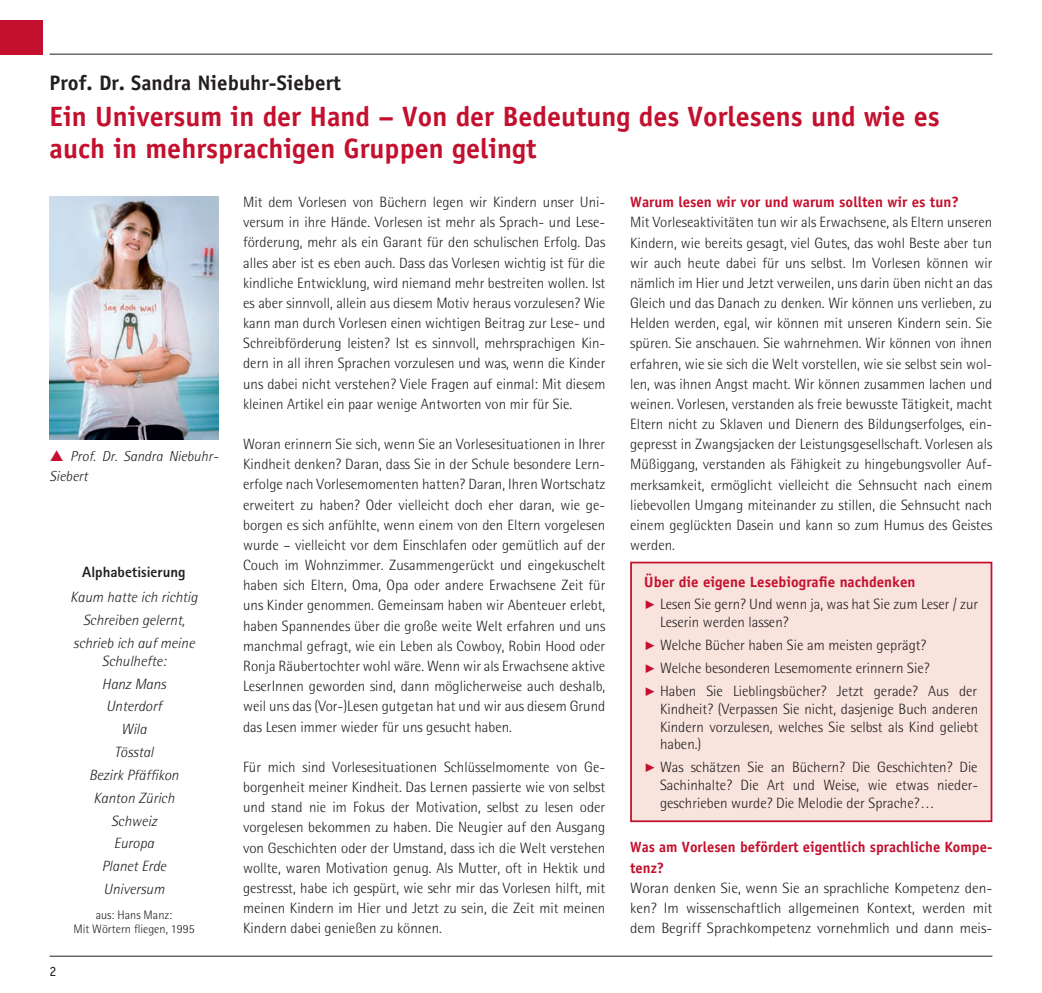
<style>
.page{position:relative;width:1042px;height:993px;background:#fff}
.page>*{position:absolute;margin:0;border:0;box-sizing:border-box;transform-origin:0 0}
.t1{font:700 28px/31.5px "Officina Sans Std";color:#c3102e}
.t2{font:700 21px "Officina Sans Std";color:#231f20}
.t3{font:300 14.88px/20.1px "Rotis Semi Sans";color:#231f20;text-align:justify}
.t4{font:italic 300 14.88px/22.8px "Rotis Semi Sans";color:#231f20;text-align:center}
.t5{font:700 14.88px/20.1px "Officina Sans Std";color:#c3102e}
.t6{font:800 14.88px "Agfa Rotis Sans Serif";color:#231f20}
.t7{font:italic 300 14.35px/20.1px "Rotis Semi Sans";color:#231f20}
.t8{font:14px "Officina Sans Std";color:#231f20}
.t9{font:300 12.25px/14.7px "Rotis Semi Sans";color:#231f20;text-align:center}
.s1{font-family:"Times New Roman";font-weight:400;font-size:12.25px;color:#c3102e}
</style>
<div class="page">
<div style="left:0;top:20px;width:42px;height:35px;background:#c3102e"></div>
<hr style="left:50px;top:54px;width:942px;height:1px;background:#231f20">
<hr style="left:50px;top:955px;width:942px;height:1px;background:#231f20">
<div style="left:631px;top:562px;width:360px;height:259px;background:#f8e3dd"></div>
<div style="left:630px;top:561px;width:362px;height:260px;border:2px solid #c3102e"></div>
<img style="left:50px;top:196px;width:168px;height:244px">
<h2 class="t2" style="left:50px;top:69px;width:293px">Prof. Dr. Sandra Niebuhr-Siebert</h2>
<h1 class="t1" style="left:50px;top:100px;width:891px">Ein Universum in der Hand – Von der Bedeutung des Vorlesens und wie es auch in mehrsprachigen Gruppen gelingt</h1>
<p class="t3" style="left:243px;top:192px;width:364px">Mit dem Vorlesen von Büchern legen wir Kindern unser Uni&shy;versum in ihre Hände. Vorlesen ist mehr als Sprach- und Lese&shy;förderung, mehr als ein Garant für den schulischen Erfolg. Das alles aber ist es eben auch. Dass das Vorlesen wichtig ist für die kindliche Entwicklung, wird niemand mehr bestreiten wollen. Ist es aber sinnvoll, allein aus diesem Motiv heraus vorzulesen? Wie kann man durch Vorlesen einen wichtigen Beitrag zur Lese- und Schreibförderung leisten? Ist es sinnvoll, mehrsprachigen Kin&shy;dern in all ihren Sprachen vorzulesen und was, wenn die Kinder uns dabei nicht verstehen? Viele Fragen auf einmal: Mit diesem kleinen Artikel ein paar wenige Antworten von mir für Sie.</p>
<p class="t3" style="left:243px;top:434px;width:364px">Woran erinnern Sie sich, wenn Sie an Vorlesesituationen in Ihrer Kindheit denken? Daran, dass Sie in der Schule besondere Lern&shy;erfolge nach Vorlesemomenten hatten? Daran, Ihren Wortschatz erweitert zu haben? Oder vielleicht doch eher daran, wie ge&shy;borgen es sich anfühlte, wenn einem von den Eltern vorgelesen wurde – vielleicht vor dem Einschlafen oder gemütlich auf der Couch im Wohnzimmer. Zusammengerückt und eingekuschelt haben sich Eltern, Oma, Opa oder andere Erwachsene Zeit für uns Kinder genommen. Gemeinsam haben wir Abenteuer erlebt, haben Spannendes über die große weite Welt erfahren und uns manchmal gefragt, wie ein Leben als Cowboy, Robin Hood oder Ronja Räubertochter wohl wäre. Wenn wir als Erwachsene aktive LeserInnen geworden sind, dann möglicherweise auch deshalb, weil uns das (Vor-)Lesen gutgetan hat und wir aus diesem Grund das Lesen immer wieder für uns gesucht haben.</p>
<p class="t3" style="left:243px;top:756px;width:364px">Für mich sind Vorlesesituationen Schlüsselmomente von Ge&shy;borgenheit meiner Kindheit. Das Lernen passierte wie von selbst und stand nie im Fokus der Motivation, selbst zu lesen oder vorgelesen bekommen zu haben. Die Neugier auf den Ausgang von Geschichten oder der Umstand, dass ich die Welt verstehen wollte, waren Motivation genug. Als Mutter, oft in Hektik und gestresst, habe ich gespürt, wie sehr mir das Vorlesen hilft, mit meinen Kindern im Hier und Jetzt zu sein, die Zeit mit meinen Kindern dabei genießen zu können.</p>
<p class="t5" style="left:630px;top:192px;width:330px">Warum lesen wir vor und warum sollten wir es tun?</p>
<p class="t3" style="left:630px;top:212px;width:364px">Mit Vorleseaktivitäten tun wir als Erwachsene, als Eltern unseren Kindern, wie bereits gesagt, viel Gutes, das wohl Beste aber tun wir auch heute dabei für uns selbst. Im Vorlesen können wir nämlich im Hier und Jetzt verweilen, uns darin üben nicht an das Gleich und das Danach zu denken. Wir können uns verlieben, zu Helden werden, egal, wir können mit unseren Kindern sein. Sie spüren. Sie anschauen. Sie wahrnehmen. Wir können von ihnen erfahren, wie sie sich die Welt vorstellen, wie sie selbst sein wol&shy;len, was ihnen Angst macht. Wir können zusammen lachen und weinen. Vorlesen, verstanden als freie bewusste Tätigkeit, macht Eltern nicht zu Sklaven und Dienern des Bildungserfolges, ein&shy;gepresst in Zwangsjacken der Leistungsgesellschaft. Vorlesen als Müßiggang, verstanden als Fähigkeit zu hingebungsvoller Auf&shy;merksamkeit, ermöglicht vielleicht die Sehnsucht nach einem liebevollen Umgang miteinander zu stillen, die Sehnsucht nach einem geglückten Dasein und kann so zum Humus des Geistes werden.</p>
<p class="t5" style="left:644px;top:571px;width:273px">Über die eigene Lesebiografie nachdenken</p>
<p class="t3" style="left:660px;top:595px;width:320px;line-height:17.8px;text-indent:-16px"><span class="s1">►</span> Lesen Sie gern? Und wenn ja, was hat Sie zum Leser / zur<br>Leserin werden lassen?</p>
<p class="t3" style="left:644px;top:633px;width:334px;line-height:22.8px;text-align:left"><span class="s1">►</span> Welche Bücher haben Sie am meisten geprägt?<br><span class="s1">►</span> Welche besonderen Lesemomente erinnern Sie?<br><span class="s1">►</span> Haben Sie Lieblingsbücher? Jetzt gerade? Aus der</p>
<p class="t3" style="left:660px;top:699px;width:320px;line-height:17.8px">Kindheit? (Verpassen Sie nicht, dasjenige Buch anderen Kindern vorzulesen, welches Sie selbst als Kind geliebt haben.)</p>
<p class="t3" style="left:660px;top:758px;width:320px;line-height:17.8px;text-indent:-16px"><span class="s1">►</span> Was schätzen Sie an Büchern? Die Geschichten? Die Sachinhalte? Die Art und Weise, wie etwas nieder&shy;geschrieben wurde? Die Melodie der Sprache?. . .</p>
<p class="t5" style="left:630px;top:836px;width:362px">Was am Vorlesen befördert eigentlich sprachliche Kompe&shy;tenz?</p>
<p class="t3" style="left:630px;top:877px;width:364px">Woran denken Sie, wenn Sie an sprachliche Kompetenz den&shy;ken? Im wissenschaftlich allgemeinen Kontext, werden mit dem Begriff Sprachkompetenz vornehmlich und dann meis-</p>
<p class="t7" style="left:50px;top:445px;width:170px;text-indent:21px">Prof. Dr. Sandra Niebuhr-<br>Siebert</p>
<p class="t6" style="left:82px;top:562px;width:105px">Alphabetisierung</p>
<p class="t4" style="left:70px;top:585px;width:129px">Kaum hatte ich richtig<br>Schreiben gelernt, schrieb ich auf meine</p>
<p class="t4" style="left:89px;top:649px;width:91px">Schulhefte:<br>Hanz Mans<br>Unterdorf<br>Wila<br>Tösstal<br>Bezirk Pfäffikon<br>Kanton Zürich<br>Schweiz<br>Europa<br>Planet Erde<br>Universum</p>
<p class="t9" style="left:73px;top:906px;width:123px">aus: Hans Manz:<br>Mit Wörtern fliegen, 1995</p>
<p class="t8" style="left:50px;top:962px;width:8px">2</p>
</div>
